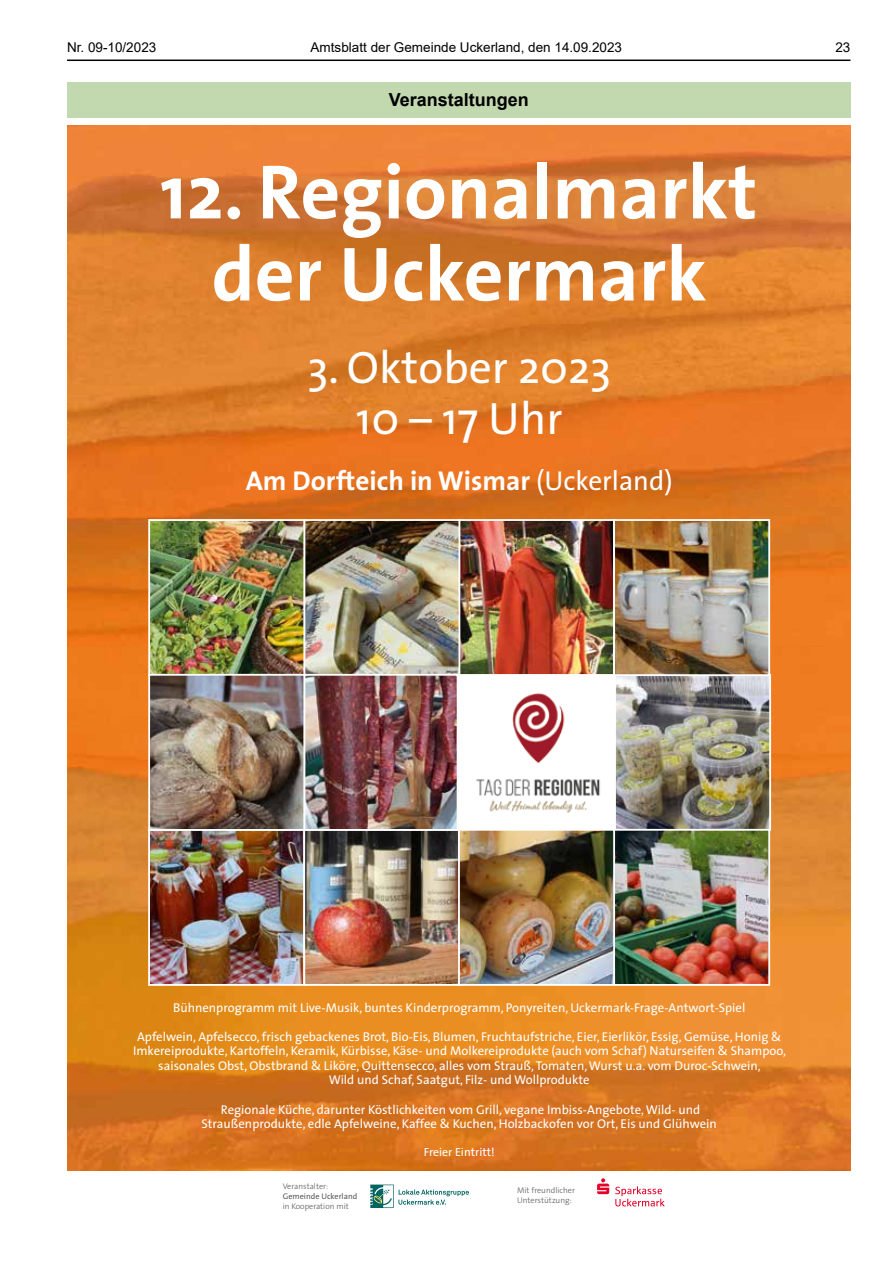
<style>
.page{position:relative;width:893px;height:1263px;background:#fff}
.page>*{position:absolute;margin:0;border:0;box-sizing:border-box;transform-origin:0 0}
.t1{font:700 77.55px/82.1px "The Sans";color:#fff;text-align:center}
.t2{font:45.6px/51px "The Sans";color:#fff;text-align:center}
.t3{font:700 27.3px "The Sans";color:#fff}
.t4{font:700 18px "Arial";color:#000}
.t5{font:13.5px "Arial";color:#000}
.t6{font:12.75px/14.5px "The Sans";color:#fff;text-align:center}
.t7{font:11.85px "The Sans";color:#fff}
.t8{font:300 8.25px/9.9px "The Sans";color:#575756}
.t9{font:8.25px "The Sans";color:#575756}
.s1{font-weight:400}
</style>
<div class="page">
<hr style="left:67px;top:60px;width:783px;height:1px;background:#000">
<div style="left:67px;top:82px;width:783px;height:35px;background:#c2d8af"></div>
<img style="left:67px;top:125px;width:783px;height:1046px">
<img style="left:616px;top:677px;width:152px;height:306px">
<div style="left:614px;top:674px;width:157px;height:157px;border:2px solid #fff"></div>
<img style="left:151px;top:522px;width:616px;height:151px">
<div style="left:458px;top:519px;width:157px;height:157px;border:2px solid #fff"></div>
<img style="left:151px;top:832px;width:461px;height:151px">
<div style="left:148px;top:829px;width:157px;height:157px;border:2px solid #fff"></div>
<div style="left:613px;top:829px;width:157px;height:157px;border:2px solid #fff"></div>
<div style="left:303px;top:829px;width:157px;height:157px;border:2px solid #fff"></div>
<div style="left:459px;top:675px;width:155px;height:155px;background:#fff"></div>
<div style="left:613px;top:519px;width:157px;height:157px;border:2px solid #fff"></div>
<div style="left:458px;top:829px;width:157px;height:157px;border:2px solid #fff"></div>
<div style="left:303px;top:519px;width:157px;height:157px;border:2px solid #fff"></div>
<img style="left:151px;top:677px;width:304px;height:151px">
<div style="left:303px;top:674px;width:155px;height:157px;border:2px solid #fff"></div>
<div style="left:148px;top:519px;width:157px;height:157px;border:2px solid #fff"></div>
<div style="left:148px;top:674px;width:157px;height:157px;border:2px solid #fff"></div>
<img style="left:476px;top:693px;width:124px;height:120px">
<svg style="left:597px;top:1178px;width:12px;height:16px"></svg>
<svg style="left:615px;top:1186px;width:50px;height:20px"></svg>
<svg style="left:370px;top:1184px;width:99px;height:24px"></svg>
<p class="t5" style="left:67px;top:38px;width:91px">Nr. 09-10/2023</p>
<p class="t5" style="left:311px;top:38px;width:313px">Amtsblatt der Gemeinde Uckerland, den 14.09.2023</p>
<p class="t5" style="left:835px;top:38px;width:17px">23</p>
<h3 class="t4" style="left:389px;top:87px;width:142px">Veranstaltungen</h3>
<h1 class="t1" style="left:160px;top:149px;width:599px">12. Regionalmarkt der Uckermark</h1>
<h2 class="t2" style="left:307px;top:340px;width:305px">3. Oktober 2023<br>10 – 17 Uhr</h2>
<h3 class="t3" style="left:246px;top:458px;width:428px">Am Dorfteich in Wismar <span class="s1">(Uckerland)</span></h3>
<p class="t6" style="left:173px;top:999px;width:574px">Bühnenprogramm mit Live-Musik, buntes Kinderprogramm, Ponyreiten, Uckermark-Frage-Antwort-Spiel</p>
<p class="t6" style="left:133px;top:1029px;width:654px">Apfelwein, Apfelsecco, frisch gebackenes Brot, Bio-Eis, Blumen, Fruchtaufstriche, Eier, Eierlikör, Essig, Gemüse, Honig &amp; Imkereiprodukte, Kartoffeln, Keramik, Kürbisse, Käse- und Molkereiprodukte (auch vom Schaf) Naturseifen &amp; Shampoo, saisonales Obst, Obstbrand &amp; Liköre, Quittensecco, alles vom Strauß, Tomaten, Wurst u.a. vom Duroc-Schwein,<br>Wild und Schaf, Saatgut, Filz- und Wollprodukte</p>
<p class="t6" style="left:201px;top:1102px;width:517px">Regionale Küche, darunter Köstlichkeiten vom Grill, vegane Imbiss-Angebote, Wild- und<br>Straußenprodukte, edle Apfelweine, Kaffee &amp; Kuchen, Holzbackofen vor Ort, Eis und Glühwein</p>
<p class="t7" style="left:424px;top:1142px;width:73px">Freier Eintritt!</p>
<p class="t8" style="left:283px;top:1181px;width:47px">Veranstalter:</p>
<p class="t9" style="left:283px;top:1189px;width:76px">Gemeinde Uckerland</p>
<p class="t8" style="left:283px;top:1201px;width:67px">in Kooperation mit</p>
<p class="t8" style="left:517px;top:1185px;width:59px">Mit freundlicher<br>Unterstützung:</p>
</div>
